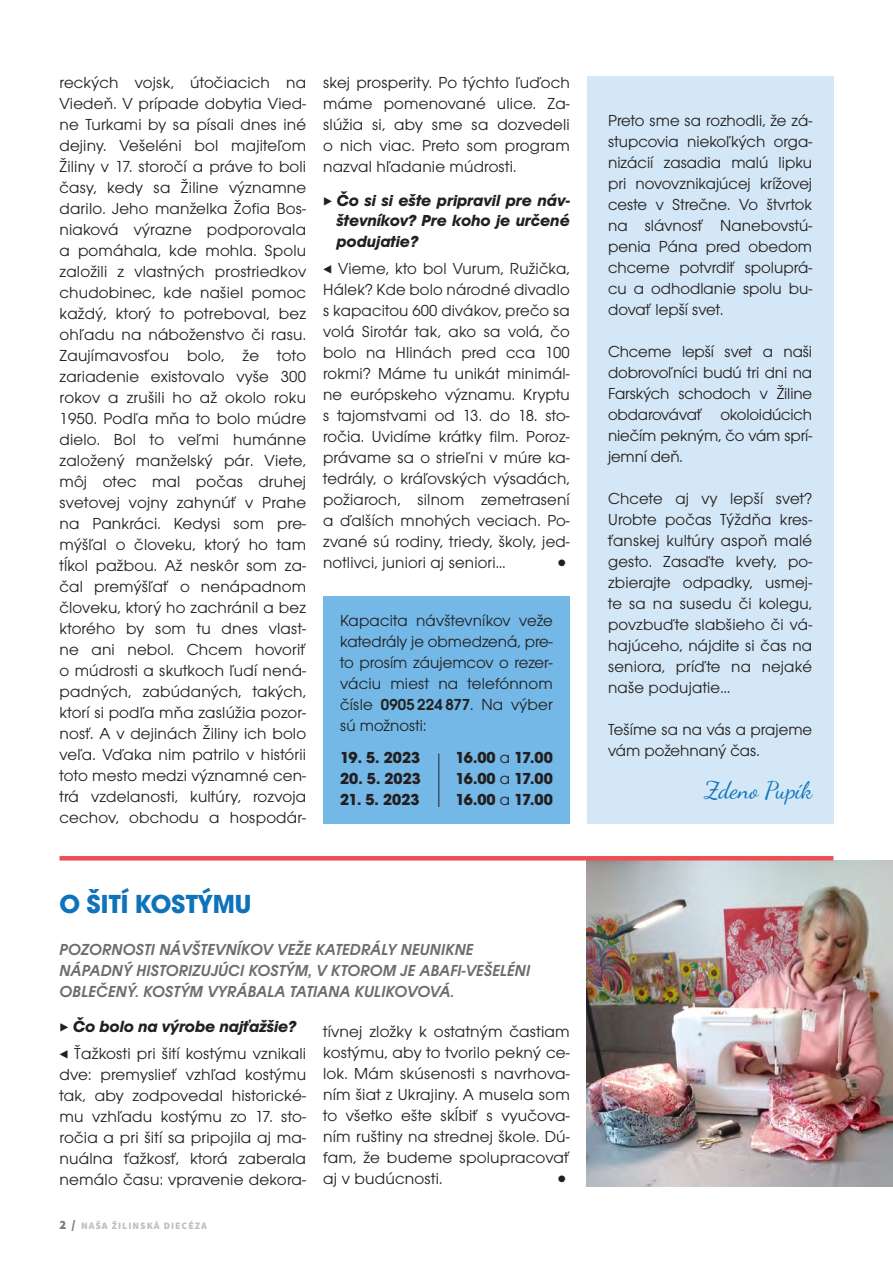
<style>
.page{position:relative;width:893px;height:1263px;background:#fff}
.page>*{position:absolute;margin:0;border:0;box-sizing:border-box;transform-origin:0 0}
.t1{font:700 27px "Avant Gar Got Itc TOT";color:#0e73bb}
.t2{font:24px "Dancing Script OT";letter-spacing:.005em;color:#0e73bb}
.t3{font:24px "Avant Gar Got Itc TOT Boo";color:#231f20}
.t4{font:16.5px/21px "Avant Gar Got Itc TOT Boo";letter-spacing:.01em;color:#231f20;text-align:justify}
.t5{font:16.5px/21px "Avant Gar Got Itc TOT Dem Obl";letter-spacing:.015em;color:#6c6d70}
.t6{font:italic 700 16.5px/19.5px "Avant Gar Got Itc TOT";color:#231f20;text-align:right}
.t7{font:700 16.5px "Avant Gar Got Itc TOT";color:#231f20}
.t8{font:900 9.9px "Source Sans Pro";letter-spacing:.1em;color:#939598}
.s1{font-family:"Source Sans Pro";font-weight:200;font-style:normal}
.s2{font-family:"Source Sans Pro";font-weight:200}
.s3{font-family:"Avant Gar Got Itc TOT Dem"}
.s4{font-family:"Avant Gar Got Itc TOT Boo";font-weight:400}
.s5{font-size:12.75px;color:#231f20}
</style>
<div class="page">
<img style="left:587px;top:860px;width:306px;height:326px">
<div style="left:587px;top:77px;width:246px;height:747px;background:#d4e7f6"></div>
<div style="left:323px;top:596px;width:247px;height:228px;background:#73b8e6"></div>
<hr style="left:438px;top:753px;width:1px;height:54px;background:#231f20">
<hr style="left:60px;top:856px;width:773px;height:4px;background:#ef4d51">
<p class="t4" style="left:60px;top:72px;width:248px">reckých vojsk, útočiacich na Viedeň. V prípade dobytia Vied&shy;ne Turkami by sa písali dnes iné dejiny. Vešeléni bol majiteľom Žiliny v 17. storočí a práve to boli časy, kedy sa Žiline významne darilo. Jeho manželka Žofia Bos&shy;niaková výrazne podporovala a pomáhala, kde mohla. Spolu založili z vlastných prostriedkov chudobinec, kde našiel pomoc každý, ktorý to potreboval, bez ohľadu na náboženstvo či rasu.<br>Zaujímavosťou bolo, že toto zariadenie existovalo vyše 300 rokov a zrušili ho až okolo roku 1950. Podľa mňa to bolo múdre dielo. Bol to veľmi humánne založený manželský pár. Viete, môj otec mal počas druhej svetovej vojny zahynúť v Prahe na Pankráci. Kedysi som pre&shy;mýšľal o človeku, ktorý ho tam tĺkol pažbou. Až neskôr som za&shy;čal premýšľať o nenápadnom človeku, ktorý ho zachránil a bez ktorého by som tu dnes vlast&shy;ne ani nebol. Chcem hovoriť o múdrosti a skutkoch ľudí nená&shy;padných, zabúdaných, takých, ktorí si podľa mňa zaslúžia pozor&shy;nosť. A v dejinách Žiliny ich bolo veľa. Vďaka nim patrilo v histórii toto mesto medzi významné cen&shy;trá vzdelanosti, kultúry, rozvoja cechov, obchodu a hospodár-</p>
<p class="t4" style="left:323px;top:72px;width:248px">skej prosperity. Po týchto ľuďoch máme pomenované ulice. Za&shy;slúžia si, aby sme sa dozvedeli o nich viac. Preto som program nazval hľadanie múdrosti.</p>
<p class="t6" style="left:323px;top:191px;width:249px"><span class="s1">▶</span> Čo si si ešte pripravil pre náv&shy;števníkov? Pre koho je určené</p>
<p class="t6" style="left:336px;top:231px;width:83px">podujatie?</p>
<p class="t4" style="left:323px;top:258px;width:248px"><span class="s2">◀</span> Vieme, kto bol Vurum, Ružička, Hálek? Kde bolo národné divadlo s kapacitou 600 divákov, prečo sa volá Sirotár tak, ako sa volá, čo bolo na Hlinách pred cca 100 rokmi? Máme tu unikát minimál&shy;ne európskeho významu. Kryptu s tajomstvami od 13. do 18. sto&shy;ročia. Uvidíme krátky film. Poroz&shy;právame sa o strieľni v múre ka&shy;tedrály, o kráľovských výsadách, požiaroch, silnom zemetrasení a ďalších mnohých veciach. Po&shy;zvané sú rodiny, triedy, školy, jed&shy;notlivci, juniori aj seniori…</p>
<p class="t3" style="left:554px;top:549px;width:18px">•</p>
<p class="t4" style="left:340px;top:610px;width:214px">Kapacita návštevníkov veže katedrály je obmedzená, pre&shy;to prosím záujemcov o rezer&shy;váciu miest na telefónnom čísle <span class="s3">0905 224 877</span>. Na výber sú možnosti:</p>
<p class="t7" style="left:340px;top:747px;width:82px">19. 5. 2023</p>
<p class="t7" style="left:456px;top:747px;width:99px">16.00 <span class="s4">a</span> 17.00</p>
<p class="t7" style="left:340px;top:768px;width:82px">20. 5. 2023</p>
<p class="t7" style="left:456px;top:768px;width:99px">16.00 <span class="s4">a</span> 17.00</p>
<p class="t7" style="left:340px;top:789px;width:81px">21. 5. 2023</p>
<p class="t7" style="left:456px;top:789px;width:99px">16.00 <span class="s4">a</span> 17.00</p>
<p class="t1" style="left:60px;top:887px;width:193px">O ŠITÍ KOSTÝMU</p>
<p class="t5" style="left:60px;top:939px;width:472px">POZORNOSTI NÁVŠTEVNÍKOV VEŽE KATEDRÁLY NEUNIKNE<br>NÁPADNÝ HISTORIZUJÚCI KOSTÝM, V KTOROM JE ABAFI-VEŠELÉNI<br>OBLEČENÝ. KOSTÝM VYRÁBALA TATIANA KULIKOVOVÁ.</p>
<p class="t6" style="left:60px;top:1017px;width:238px"><span class="s1">▶</span> Čo bolo na výrobe najťažšie?</p>
<p class="t4" style="left:60px;top:1043px;width:248px"><span class="s2">◀</span> Ťažkosti pri šití kostýmu vznikali dve: premyslieť vzhľad kostýmu tak, aby zodpovedal historické&shy;mu vzhľadu kostýmu zo 17. sto&shy;ročia a pri šití sa pripojila aj ma&shy;nuálna ťažkosť, ktorá zaberala nemálo času: vpravenie dekora-</p>
<p class="t8" style="left:60px;top:1219px;width:149px"><span class="s5">2 /</span> NAŠA ŽILINSKÁ DIECÉZA</p>
<p class="t4" style="left:323px;top:1021px;width:248px">tívnej zložky k ostatným častiam kostýmu, aby to tvorilo pekný ce&shy;lok. Mám skúsenosti s navrhova&shy;ním šiat z Ukrajiny. A musela som to všetko ešte skĺbiť s vyučova&shy;ním ruštiny na strednej škole. Dú&shy;fam, že budeme spolupracovať aj v budúcnosti.</p>
<p class="t3" style="left:554px;top:1165px;width:18px">•</p>
<p class="t4" style="left:608px;top:110px;width:206px">Preto sme sa rozhodli, že zá&shy;stupcovia niekoľkých orga&shy;nizácií zasadia malú lipku pri novovznikajúcej krížovej ceste v Strečne. Vo štvrtok na slávnosť Nanebovstú&shy;penia Pána pred obedom chceme potvrdiť spoluprá&shy;cu a odhodlanie spolu bu&shy;dovať lepší svet.</p>
<p class="t4" style="left:608px;top:341px;width:206px">Chceme lepší svet a naši dobrovoľníci budú tri dni na Farských schodoch v Žiline obdarovávať okoloidúcich niečím pekným, čo vám sprí&shy;jemní deň.</p>
<p class="t4" style="left:608px;top:488px;width:206px">Chcete aj vy lepší svet?<br>Urobte počas Týždňa kres&shy;ťanskej kultúry aspoň malé gesto. Zasaďte kvety, po&shy;zbierajte odpadky, usmej&shy;te sa na susedu či kolegu, povzbuďte slabšieho či vá&shy;hajúceho, nájdite si čas na seniora, príďte na nejaké naše podujatie…</p>
<p class="t4" style="left:608px;top:719px;width:206px">Tešíme sa na vás a prajeme vám požehnaný čas.</p>
<p class="t2" style="left:704px;top:776px;width:109px">Zdeno Pupík</p>
</div>
